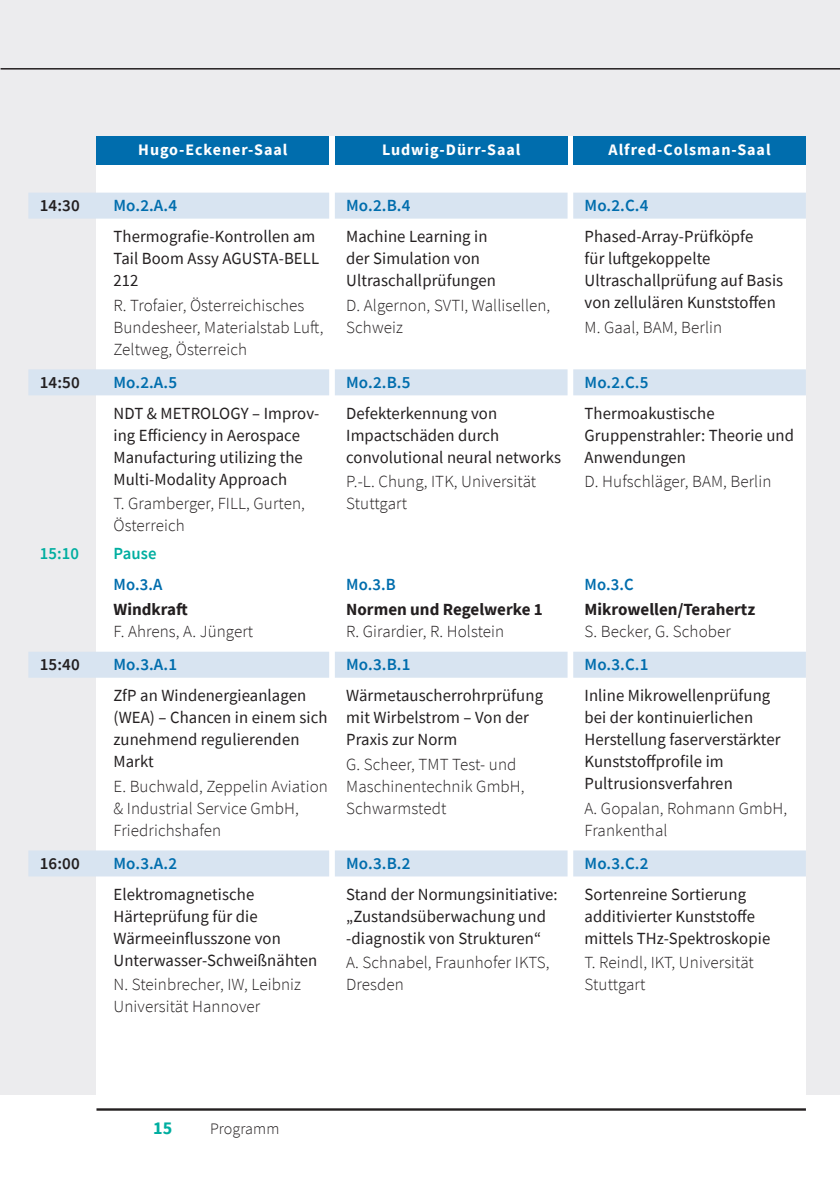
<style>
.page{position:relative;width:840px;height:1191px;background:#fff}
.page>*{position:absolute;margin:0;border:0;box-sizing:border-box;transform-origin:0 0}
.t1{font:700 18px "Source Sans Pro";color:#00aea0}
.t2{font:17px/22px "Source Sans Pro";letter-spacing:.005em;color:#231f20}
.t3{font:300 17px/22px "Source Sans Pro";letter-spacing:.005em;color:#231f20}
.t4{font:600 17px "Source Sans Pro";letter-spacing:.005em;color:#006dad}
.t5{font:700 17px "Source Sans Pro";color:#231f20}
.t6{font:600 17px "Source Sans Pro";letter-spacing:.005em;color:#231f20}
.t7{font:600 17px "Source Sans Pro";letter-spacing:.005em;color:#00aea0}
.t8{font:700 16px "Source Sans Pro";letter-spacing:.06em;color:#fff}
.t9{font:300 16px "Source Sans Pro";letter-spacing:.005em;color:#231f20}
</style>
<div class="page">
<hr style="left:96px;top:1108px;width:709px;height:2px;background:#231f20">
<div style="left:0;top:0;width:839px;height:1094px;background:#ececee"></div>
<hr style="left:1px;top:68px;width:838px;height:2px;background:#231f20">
<div style="left:96px;top:136px;width:709px;height:966px;background:#fff"></div>
<div style="left:334px;top:136px;width:233px;height:28px;background:#006dad"></div>
<div style="left:573px;top:136px;width:232px;height:28px;background:#006dad"></div>
<div style="left:96px;top:136px;width:233px;height:28px;background:#006dad"></div>
<div style="left:334px;top:193px;width:233px;height:26px;background:#d8e4f1"></div>
<div style="left:334px;top:369px;width:233px;height:26px;background:#d8e4f1"></div>
<div style="left:334px;top:651px;width:233px;height:26px;background:#d8e4f1"></div>
<div style="left:334px;top:850px;width:233px;height:26px;background:#d8e4f1"></div>
<div style="left:28px;top:193px;width:301px;height:26px;background:#d8e4f1"></div>
<div style="left:28px;top:369px;width:301px;height:26px;background:#d8e4f1"></div>
<div style="left:28px;top:651px;width:301px;height:26px;background:#d8e4f1"></div>
<div style="left:28px;top:850px;width:301px;height:26px;background:#d8e4f1"></div>
<div style="left:573px;top:193px;width:232px;height:26px;background:#d8e4f1"></div>
<div style="left:573px;top:369px;width:232px;height:26px;background:#d8e4f1"></div>
<div style="left:573px;top:651px;width:232px;height:26px;background:#d8e4f1"></div>
<div style="left:573px;top:850px;width:232px;height:26px;background:#d8e4f1"></div>
<p class="t8" style="left:138px;top:139px;width:150px">Hugo-Eckener-Saal</p>
<p class="t8" style="left:382px;top:139px;width:140px">Ludwig-Dürr-Saal</p>
<p class="t8" style="left:608px;top:139px;width:163px">Alfred-Colsman-Saal</p>
<p class="t6" style="left:40px;top:194px;width:41px">14:30</p>
<p class="t4" style="left:113px;top:194px;width:65px">Mo.2.A.4</p>
<p class="t2" style="left:113px;top:225px;width:207px">Thermografie-Kontrollen am<br>Tail Boom Assy AGUSTA-BELL<br>212</p>
<p class="t3" style="left:113px;top:294px;width:211px">R. Trofaier, Österreichisches<br>Bundesheer, Materialstab Luft,<br>Zeltweg, Österreich</p>
<p class="t6" style="left:40px;top:371px;width:41px">14:50</p>
<p class="t4" style="left:113px;top:371px;width:65px">Mo.2.A.5</p>
<p class="t2" style="left:113px;top:402px;width:207px">NDT &amp; METROLOGY – Improv&shy;ing Efficiency in Aerospace<br>Manufacturing utilizing the<br>Multi-Modality Approach</p>
<p class="t3" style="left:113px;top:493px;width:193px">T. Gramberger, FILL, Gurten,<br>Österreich</p>
<p class="t7" style="left:40px;top:542px;width:41px">15:10</p>
<p class="t7" style="left:113px;top:542px;width:44px">Pause</p>
<p class="t4" style="left:113px;top:573px;width:50px">Mo.3.A</p>
<p class="t5" style="left:113px;top:598px;width:76px">Windkraft</p>
<p class="t3" style="left:113px;top:620px;width:141px">F. Ahrens, A. Jüngert</p>
<p class="t6" style="left:40px;top:653px;width:41px">15:40</p>
<p class="t4" style="left:113px;top:653px;width:65px">Mo.3.A.1</p>
<p class="t2" style="left:113px;top:684px;width:215px">ZfP an Windenergieanlagen (WEA) – Chancen in einem sich zunehmend regulierenden<br>Markt</p>
<p class="t3" style="left:113px;top:775px;width:216px">E. Buchwald, Zeppelin Aviation &amp; Industrial Service GmbH,<br>Friedrichshafen</p>
<p class="t6" style="left:40px;top:852px;width:41px">16:00</p>
<p class="t4" style="left:113px;top:852px;width:65px">Mo.3.A.2</p>
<p class="t2" style="left:113px;top:883px;width:205px">Elektromagnetische<br>Härteprüfung für die<br>Wärmeeinflusszone von<br>Unterwasser-Schweißnähten</p>
<p class="t3" style="left:113px;top:974px;width:189px">N. Steinbrecher, IW, Leibniz<br>Universität Hannover</p>
<p class="t4" style="left:346px;top:194px;width:66px">Mo.2.B.4</p>
<p class="t2" style="left:346px;top:225px;width:151px">Machine Learning in der Simulation von<br>Ultraschallprüfungen</p>
<p class="t3" style="left:346px;top:294px;width:205px">D. Algernon, SVTI, Wallisellen,<br>Schweiz</p>
<p class="t4" style="left:346px;top:371px;width:66px">Mo.2.B.5</p>
<p class="t2" style="left:346px;top:402px;width:216px">Defekterkennung von<br>Impactschäden durch convolutional neural networks</p>
<p class="t3" style="left:346px;top:471px;width:191px">P.-L. Chung, ITK, Universität<br>Stuttgart</p>
<p class="t4" style="left:346px;top:573px;width:51px">Mo.3.B</p>
<p class="t5" style="left:346px;top:598px;width:198px">Normen und Regelwerke 1</p>
<p class="t3" style="left:346px;top:620px;width:159px">R. Girardier, R. Holstein</p>
<p class="t4" style="left:346px;top:653px;width:66px">Mo.3.B.1</p>
<p class="t2" style="left:346px;top:684px;width:198px">Wärmetauscherrohrprüfung mit Wirbelstrom – Von der<br>Praxis zur Norm</p>
<p class="t3" style="left:346px;top:753px;width:180px">G. Scheer, TMT Test- und<br>Maschinentechnik GmbH,<br>Schwarmstedt</p>
<p class="t4" style="left:346px;top:852px;width:66px">Mo.3.B.2</p>
<p class="t2" style="left:346px;top:883px;width:213px">Stand der Normungsinitiative: „Zustandsüberwachung und -diagnostik von Strukturen“</p>
<p class="t3" style="left:346px;top:952px;width:204px">A. Schnabel, Fraunhofer IKTS,<br>Dresden</p>
<p class="t4" style="left:584px;top:194px;width:65px">Mo.2.C.4</p>
<p class="t2" style="left:584px;top:225px;width:200px">Phased-Array-Prüfköpfe<br>für luftgekoppelte<br>Ultraschallprüfung auf Basis von zellulären Kunststoffen</p>
<p class="t3" style="left:584px;top:316px;width:139px">M. Gaal, BAM, Berlin</p>
<p class="t4" style="left:584px;top:371px;width:65px">Mo.2.C.5</p>
<p class="t2" style="left:584px;top:402px;width:211px">Thermoakustische<br>Gruppenstrahler: Theorie und<br>Anwendungen</p>
<p class="t3" style="left:584px;top:471px;width:188px">D. Hufschläger, BAM, Berlin</p>
<p class="t4" style="left:584px;top:573px;width:51px">Mo.3.C</p>
<p class="t5" style="left:584px;top:598px;width:172px">Mikrowellen/Terahertz</p>
<p class="t3" style="left:584px;top:620px;width:148px">S. Becker, G. Schober</p>
<p class="t4" style="left:584px;top:653px;width:65px">Mo.3.C.1</p>
<p class="t2" style="left:584px;top:684px;width:197px">Inline Mikrowellenprüfung bei der kontinuierlichen<br>Herstellung faserverstärkter<br>Kunststoffprofile im<br>Pultrusionsverfahren</p>
<p class="t3" style="left:584px;top:797px;width:204px">A. Gopalan, Rohmann GmbH,<br>Frankenthal</p>
<p class="t4" style="left:584px;top:852px;width:65px">Mo.3.C.2</p>
<p class="t2" style="left:584px;top:883px;width:187px">Sortenreine Sortierung additivierter Kunststoffe mittels THz-Spektroskopie</p>
<p class="t3" style="left:584px;top:952px;width:171px">T. Reindl, IKT, Universität<br>Stuttgart</p>
<p class="t1" style="left:153px;top:1115px;width:21px">15</p>
<p class="t9" style="left:210px;top:1118px;width:71px">Programm</p>
</div>
